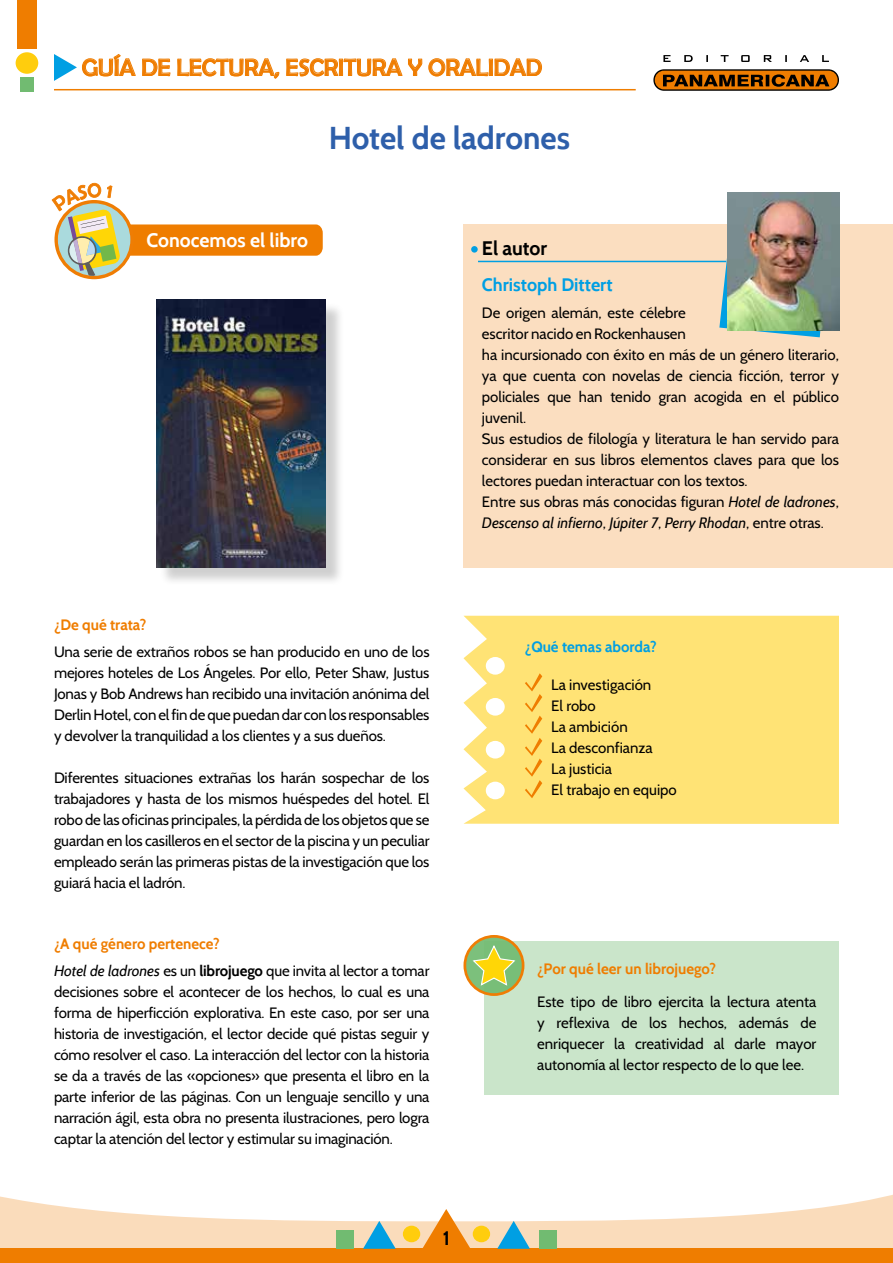
<style>
.page{position:relative;width:893px;height:1263px;background:#fff}
.page>*{position:absolute;margin:0;border:0;box-sizing:border-box;transform-origin:0 0}
.t1{font:700 31.5px "Cabin";color:#2e5faa}
.t2{font:24px "Berlin Sans FB";color:#ef7d04}
.t3{font:700 19.5px "Cabin";color:#fff}
.t4{font:700 19.5px "Cabin";color:#000}
.t5{font:700 18px "Cabin";color:#009fe3}
.t6{font:15px/21px "Cabin";color:#000;text-align:justify}
.t7{font:700 15px "Cabin";color:#ef7d00}
.t8{font:700 15px "Cabin";color:#009fe3}
.s1{font-style:italic}
.s2{font-weight:700;color:#ef7d00}
.s3{font-weight:700}
</style>
<div class="page">
<svg style="left:0;top:1194px;width:893px;height:55px;fill:#fadcbb"></svg>
<div style="left:0;top:1249px;width:893px;height:14px;background:#ef7d00"></div>
<svg style="left:414px;top:1209px;width:65px;height:40px"></svg>
<div style="left:403px;top:1226px;width:17px;height:16px;background:#ffcd0d;border-radius:50%"></div>
<svg style="left:363px;top:1221px;width:33px;height:28px"></svg>
<div style="left:336px;top:1230px;width:18px;height:19px;background:#71bb71"></div>
<div style="left:473px;top:1226px;width:17px;height:16px;background:#ffcd0d;border-radius:50%"></div>
<svg style="left:497px;top:1221px;width:33px;height:28px"></svg>
<div style="left:539px;top:1230px;width:18px;height:19px;background:#71bb71"></div>
<div style="left:17px;top:0;width:20px;height:49px;background:#ef7d00"></div>
<svg style="left:663px;top:55px;width:166px;height:7px"></svg>
<svg style="left:653px;top:69px;width:186px;height:22px;background:#8f500c"></svg>
<div style="left:16px;top:52px;width:22px;height:22px;background:#ffcd0d;border-radius:50%"></div>
<svg style="left:54px;top:54px;width:82px;height:27px"></svg>
<svg style="left:142px;top:59px;width:28px;height:18px"></svg>
<svg style="left:177px;top:58px;width:102px;height:21px"></svg>
<svg style="left:286px;top:58px;width:116px;height:19px"></svg>
<svg style="left:408px;top:59px;width:14px;height:17px"></svg>
<svg style="left:428px;top:58px;width:114px;height:18px"></svg>
<hr style="left:54px;top:89px;width:582px;height:1px;background:#ef7d00">
<div style="left:20px;top:77px;width:14px;height:14px;background:#71bb71"></div>
<svg style="left:52px;top:183px;width:271px;height:96px"></svg>
<div style="left:159px;top:302px;width:186px;height:284px;background:#000;opacity:.19"></div>
<img style="left:157px;top:300px;width:169px;height:268px">
<div style="left:463px;top:224px;width:430px;height:344px;background:#fbdec0"></div>
<div style="left:471px;top:246px;width:7px;height:7px;background:#009fe3;border-radius:50%"></div>
<div style="left:463px;top:616px;width:376px;height:208px;background:#ffe375"></div>
<div style="left:486px;top:657px;width:19px;height:18px;background:#fff;border-radius:50%"></div>
<div style="left:486px;top:741px;width:19px;height:17px;background:#fff;border-radius:50%"></div>
<div style="left:486px;top:782px;width:19px;height:17px;background:#fff;border-radius:50%"></div>
<svg style="left:525px;top:673px;width:17px;height:125px;background:#fbcf5e"></svg>
<div style="left:485px;top:941px;width:354px;height:154px;background:#cae5ca"></div>
<svg style="left:463px;top:935px;width:61px;height:61px"></svg>
<svg style="left:719px;top:195px;width:112px;height:142px"></svg>
<hr style="left:478px;top:261px;width:248px;height:1px;background:#009fe3">
<img style="left:728px;top:192px;width:111px;height:138px">
<div style="left:486px;top:698px;width:19px;height:18px;background:#fff;border-radius:50%"></div>
<h2 class="t2" style="left:82px;top:54px;width:462px">GUÍA DE LECTURA, ESCRITURA Y ORALIDAD</h2>
<h1 class="t1" style="left:329px;top:119px;width:243px">Hotel de ladrones</h1>
<h3 class="t3" style="left:146px;top:228px;width:163px">Conocemos el libro</h3>
<h3 class="t4" style="left:482px;top:236px;width:67px">El autor</h3>
<p class="t5" style="left:482px;top:274px;width:132px">Christoph Dittert</p>
<p class="t6" style="left:482px;top:302px;width:359px;text-align:left">De origen alemán, este célebre<br>escritor nacido en Rockenhausen<br>ha incursionado con éxito en más de un género literario, ya que cuenta con novelas de ciencia ficción, terror y policiales que han tenido gran acogida en el público juvenil.<br>Sus estudios de filología y literatura le han servido para considerar en sus libros elementos claves para que los lectores puedan interactuar con los textos.<br>Entre sus obras más conocidas figuran <span class="s1">Hotel de ladrones</span>, <span class="s1">Descenso al infierno</span>, <span class="s1">Júpiter 7</span>, <span class="s1">Perry Rhodan</span>, entre otras.</p>
<p class="t7" style="left:54px;top:616px;width:94px">¿De qué trata?</p>
<p class="t6" style="left:54px;top:641px;width:377px">Una serie de extraños robos se han producido en uno de los mejores hoteles de Los Ángeles. Por ello, Peter Shaw, Justus Jonas y Bob Andrews han recibido una invitación anónima del Derlin Hotel, con el fin de que puedan dar con los responsables y devolver la tranquilidad a los clientes y a sus dueños.</p>
<p class="t6" style="left:54px;top:767px;width:377px">Diferentes situaciones extrañas los harán sospechar de los trabajadores y hasta de los mismos huéspedes del hotel. El robo de las oficinas principales, la pérdida de los objetos que se guardan en los casilleros en el sector de la piscina y un peculiar empleado serán las primeras pistas de la investigación que los guiará hacia el ladrón.</p>
<p class="t6" style="left:54px;top:930px;width:377px;line-height:27px"><span class="s2">¿A qué género pertenece?<br></span><span class="s1">Hotel de ladrones</span> es un <span class="s3">librojuego</span> que invita al lector a tomar</p>
<p class="t6" style="left:54px;top:981px;width:377px">decisiones sobre el acontecer de los hechos, lo cual es una forma de hiperficción explorativa. En este caso, por ser una historia de investigación, el lector decide qué pistas seguir y cómo resolver el caso. La interacción del lector con la historia se da a través de las «opciones» que presenta el libro en la parte inferior de las páginas. Con un lenguaje sencillo y una narración ágil, esta obra no presenta ilustraciones, pero logra captar la atención del lector y estimular su imaginación.</p>
<h3 class="t4" style="left:443px;top:1226px;width:9px">1</h3>
<p class="t8" style="left:525px;top:637px;width:133px">¿Qué temas aborda?</p>
<p class="t6" style="left:551px;top:674px;width:127px;text-align:left">La investigación<br>El robo<br>La ambición<br>La desconfianza<br>La justicia<br>El trabajo en equipo</p>
<p class="t7" style="left:537px;top:959px;width:180px">¿Por qué leer un librojuego?</p>
<p class="t6" style="left:537px;top:991px;width:281px">Este tipo de libro ejercita la lectura atenta y reflexiva de los hechos, además de enriquecer la creatividad al darle mayor autonomía al lector respecto de lo que lee.</p>
</div>
